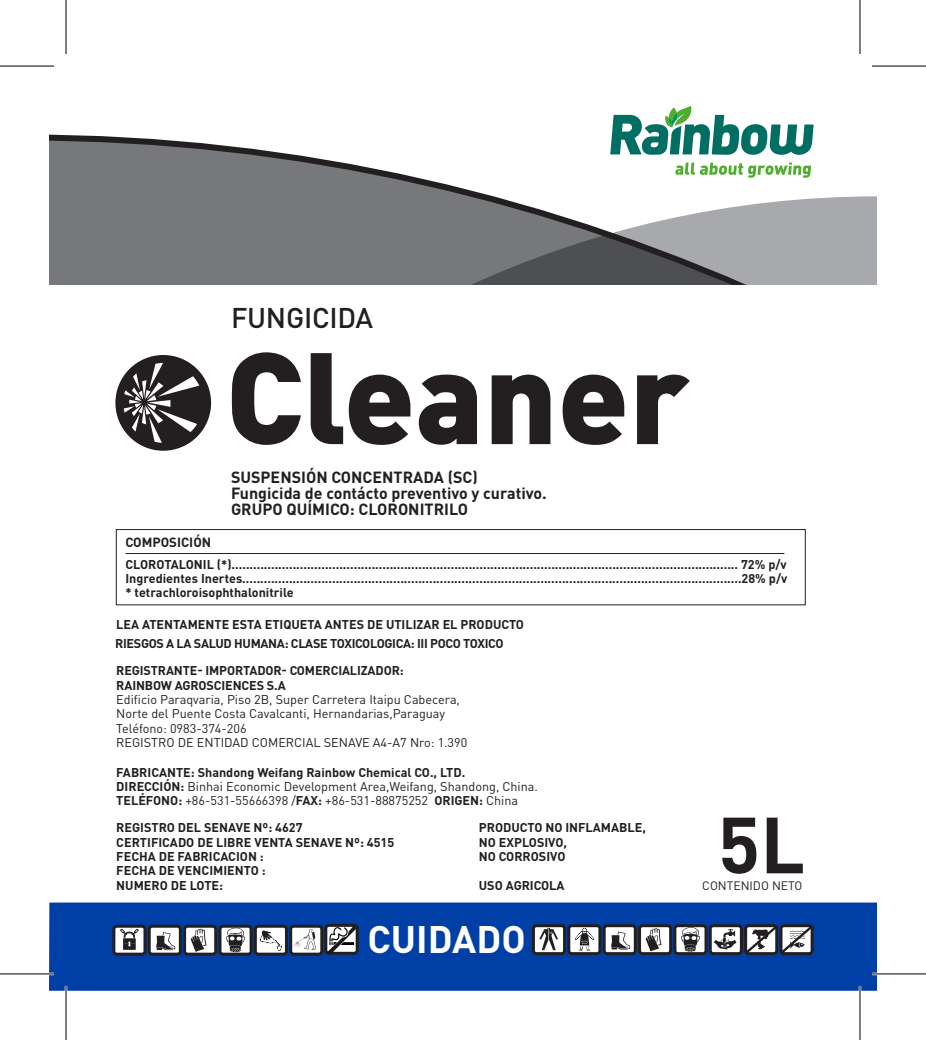
<style>
.page{position:relative;width:926px;height:1040px;background:#fff}
.page>*{position:absolute;margin:0;border:0;box-sizing:border-box;transform-origin:0 0}
.t1{font:900 127.6px "DIN Pro";color:#231f20}
.t2{font:700 78.2px "DIN Pro";color:#231f20}
.t3{font:700 37.8px "DIN Pro";color:#fff}
.t4{font:500 28.2px "DIN Pro";letter-spacing:-.01em;color:#231f20}
.t5{font:700 16px/16px "DIN Pro";color:#231f20}
.t6{font:700 13.2px "DIN Pro";color:#231f20}
.t7{font:700 12.6px/14.4px "DIN Pro";color:#231f20}
.t8{font:12.6px/14.4px "DIN Pro";color:#231f20}
.t9{font:700 12.6px "DIN Pro";letter-spacing:-.025em;color:#231f20}
.t10{font:12.2px "DIN Pro";color:#231f20}
.s1{font-weight:700}
</style>
<div class="page">
<div style="left:116px;top:529px;width:690px;height:76px;border:1px solid #231f20"></div>
<hr style="left:125px;top:553px;width:659px;height:1px;background:#231f20">
<svg style="left:612px;top:106px;width:201px;height:28px"></svg>
<svg style="left:49px;top:134px;width:828px;height:150px"></svg>
<div style="left:49px;top:902px;width:828px;height:88px;background:#0040a6"></div>
<svg style="left:604px;top:925px;width:31px;height:28px"></svg>
<div style="left:602px;top:923px;width:35px;height:31px;border:3px solid #231f20;border-radius:3px"></div>
<svg style="left:611px;top:931px;width:19px;height:18px"></svg>
<div style="left:675px;top:925px;width:31px;height:28px;background:#fff;border-radius:3px"></div>
<div style="left:673px;top:923px;width:34px;height:31px;border:3px solid #231f20;border-radius:3px"></div>
<svg style="left:681px;top:926px;width:19px;height:25px"></svg>
<div style="left:639px;top:925px;width:31px;height:28px;background:#fff;border-radius:3px"></div>
<div style="left:638px;top:923px;width:34px;height:31px;border:3px solid #231f20;border-radius:3px"></div>
<svg style="left:646px;top:927px;width:15px;height:23px"></svg>
<svg style="left:710px;top:925px;width:31px;height:28px"></svg>
<div style="left:709px;top:923px;width:34px;height:31px;border:3px solid #231f20;border-radius:3px"></div>
<svg style="left:714px;top:928px;width:22px;height:21px"></svg>
<div style="left:533px;top:925px;width:31px;height:28px;background:#fff;border-radius:3px"></div>
<div style="left:532px;top:923px;width:34px;height:31px;border:3px solid #231f20;border-radius:3px"></div>
<svg style="left:539px;top:927px;width:19px;height:22px"></svg>
<div style="left:569px;top:925px;width:31px;height:28px;background:#fff;border-radius:3px"></div>
<div style="left:567px;top:923px;width:34px;height:31px;border:3px solid #231f20;border-radius:3px"></div>
<svg style="left:575px;top:927px;width:19px;height:23px"></svg>
<div style="left:744px;top:923px;width:34px;height:31px;border:3px solid #231f20;border-radius:3px"></div>
<div style="left:779px;top:923px;width:34px;height:31px;border:3px solid #231f20;border-radius:3px"></div>
<svg style="left:744px;top:924px;width:69px;height:30px;background:#909095"></svg>
<div style="left:149px;top:925px;width:31px;height:28px;background:#fff;border-radius:3px"></div>
<div style="left:148px;top:924px;width:34px;height:31px;border:3px solid #231f20;border-radius:3px"></div>
<svg style="left:156px;top:932px;width:19px;height:17px"></svg>
<div style="left:220px;top:925px;width:31px;height:28px;background:#fff;border-radius:3px"></div>
<div style="left:218px;top:924px;width:35px;height:31px;border:3px solid #231f20;border-radius:3px"></div>
<svg style="left:226px;top:927px;width:19px;height:24px"></svg>
<div style="left:185px;top:925px;width:31px;height:28px;background:#fff;border-radius:3px"></div>
<div style="left:183px;top:924px;width:34px;height:31px;border:3px solid #231f20;border-radius:3px"></div>
<svg style="left:191px;top:928px;width:15px;height:23px"></svg>
<div style="left:291px;top:925px;width:31px;height:28px;background:#fff;border-radius:3px"></div>
<div style="left:289px;top:924px;width:34px;height:31px;border:3px solid #231f20;border-radius:3px"></div>
<svg style="left:293px;top:929px;width:23px;height:20px"></svg>
<div style="left:114px;top:925px;width:31px;height:28px;background:#fff;border-radius:3px"></div>
<div style="left:112px;top:924px;width:34px;height:31px;border:3px solid #231f20;border-radius:3px"></div>
<svg style="left:120px;top:928px;width:19px;height:21px"></svg>
<div style="left:255px;top:925px;width:31px;height:28px;background:#fff;border-radius:3px"></div>
<div style="left:254px;top:924px;width:34px;height:31px;border:3px solid #231f20;border-radius:3px"></div>
<svg style="left:260px;top:930px;width:22px;height:20px"></svg>
<div style="left:324px;top:923px;width:35px;height:31px;border:3px solid #231f20;border-radius:3px"></div>
<svg style="left:327px;top:924px;width:29px;height:29px"></svg>
<div style="left:115px;top:355px;width:96px;height:95px;background:#231f20;border-radius:50%"></div>
<svg style="left:123px;top:363px;width:77px;height:81px"></svg>
<hr style="left:0;top:972px;width:54px;height:2px;background:#fff">
<hr style="left:872px;top:972px;width:54px;height:2px;background:#fff">
<hr style="left:65px;top:985px;width:2px;height:54px;background:#fff">
<hr style="left:858px;top:985px;width:3px;height:54px;background:#fff">
<hr style="left:0;top:66px;width:54px;height:1px;background:#000">
<hr style="left:872px;top:66px;width:54px;height:1px;background:#000">
<hr style="left:0;top:973px;width:54px;height:1px;background:#000">
<hr style="left:872px;top:973px;width:54px;height:1px;background:#000">
<hr style="left:66px;top:0;width:1px;height:54px;background:#000">
<hr style="left:66px;top:985px;width:1px;height:54px;background:#000">
<hr style="left:859px;top:0;width:1px;height:54px;background:#000">
<hr style="left:859px;top:985px;width:1px;height:54px;background:#000">
<h3 class="t4" style="left:231px;top:298px;width:144px">FUNGICIDA</h3>
<h1 class="t1" style="left:226px;top:311px;width:466px">Cleaner</h1>
<p class="t6" style="left:125px;top:533px;width:87px">COMPOSICIÓN</p>
<p class="t5" style="left:231px;top:468px;width:317px">SUSPENSIÓN CONCENTRADA (SC)<br>Fungicida de contácto preventivo y curativo.<br>GRUPO QUÍMICO: CLORONITRILO</p>
<p class="t7" style="left:125px;top:556px;width:663px;text-align:justify">CLOROTALONIL (*)............................................................................................................................................. 72% p/v Ingredientes Inertes...........................................................................................................................................28% p/v * tetrachloroisophthalonitrile</p>
<p class="t7" style="left:116px;top:616px;width:409px">LEA ATENTAMENTE ESTA ETIQUETA ANTES DE UTILIZAR EL PRODUCTO</p>
<p class="t9" style="left:115px;top:634px;width:390px">RIESGOS A LA SALUD HUMANA: CLASE TOXICOLOGICA: III POCO TOXICO</p>
<p class="t7" style="left:116px;top:662px;width:289px">REGISTRANTE- IMPORTADOR- COMERCIALIZADOR:<br>RAINBOW AGROSCIENCES S.A</p>
<p class="t8" style="left:116px;top:691px;width:352px">Edificio Paraqvaria, Piso 2B, Super Carretera Itaipu Cabecera, Norte del Puente Costa Cavalcanti, Hernandarias,Paraguay Teléfono: 0983-374-206<br>REGISTRO DE ENTIDAD COMERCIAL SENAVE A4-A7 Nro: 1.390</p>
<p class="t8" style="left:116px;top:764px;width:423px"><span class="s1">FABRICANTE: Shandong Weifang Rainbow Chemical CO., LTD.<br>DIRECCIÓN:</span> Binhai Economic Development Area,Weifang, Shandong, China.<br><span class="s1">TELÉFONO:</span> +86-531-55666398 /<span class="s1">FAX:</span> +86-531-88875252 <span class="s1">ORIGEN:</span> China</p>
<p class="t7" style="left:116px;top:819px;width:279px">REGISTRO DEL SENAVE Nº: 4627<br>CERTIFICADO DE LIBRE VENTA SENAVE Nº: 4515<br>FECHA DE FABRICACION :<br>FECHA DE VENCIMIENTO :<br>NUMERO DE LOTE:</p>
<p class="t7" style="left:479px;top:819px;width:168px">PRODUCTO NO INFLAMABLE,<br>NO EXPLOSIVO,<br>NO CORROSIVO</p>
<p class="t7" style="left:479px;top:877px;width:87px">USO AGRICOLA</p>
<h3 class="t3" style="left:367px;top:913px;width:160px">CUIDADO</h3>
<h2 class="t2" style="left:718px;top:791px;width:89px">5L</h2>
<p class="t10" style="left:702px;top:877px;width:102px">CONTENIDO NETO</p>
</div>
